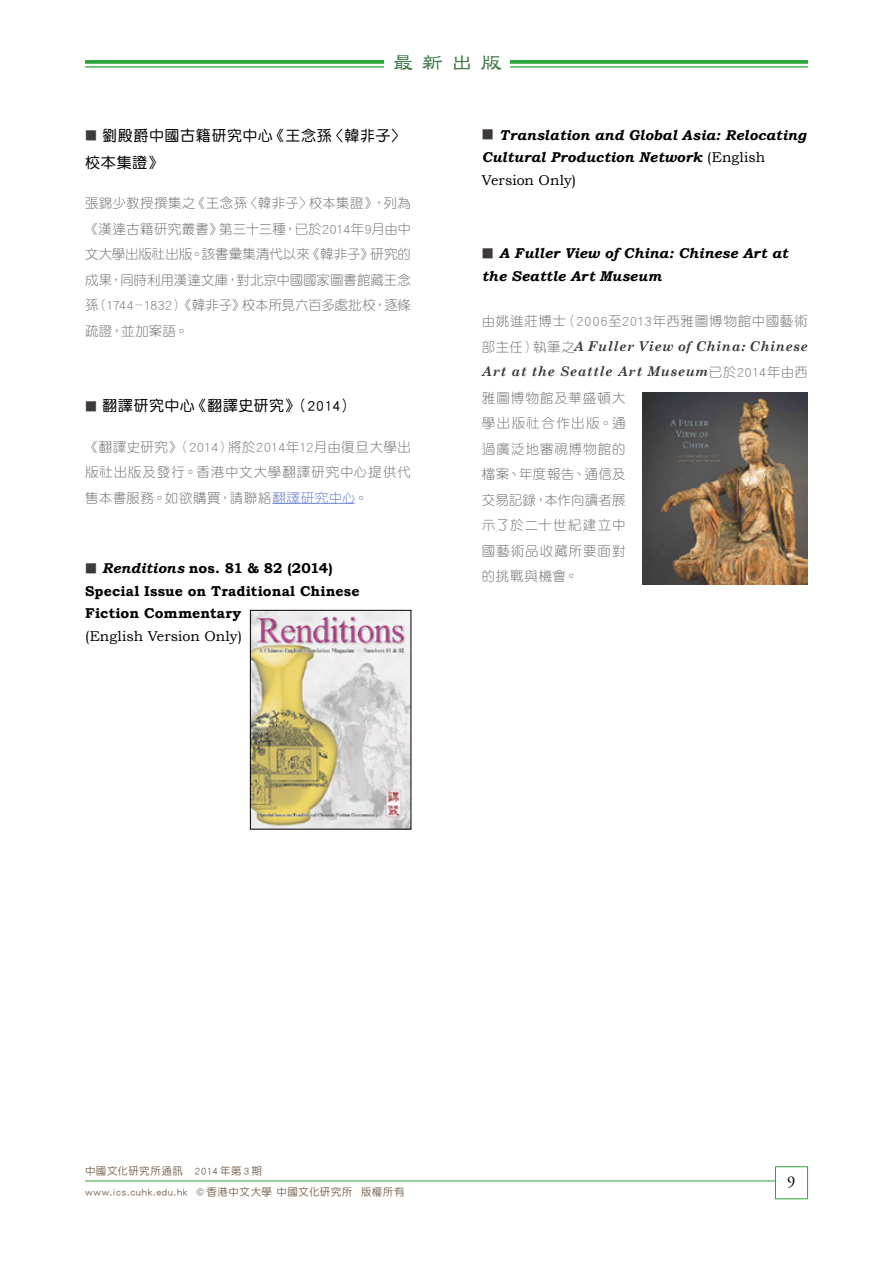
<style>
.page{position:relative;width:893px;height:1263px;background:#fff}
.page>*{position:absolute;margin:0;border:0;box-sizing:border-box;transform-origin:0 0}
.t1{font:21px "DF Li Shu W5 WINP BF";color:#397642}
.t2{font:16.5px "Adobe Garamond Pro";color:#000}
.t3{font:15px/27px "DF Yuan Md HKP BF";letter-spacing:.035em;color:#000}
.t4{font:italic 700 14.25px/22.5px "Bookman Old Style";letter-spacing:.01em;color:#000}
.t5{font:700 14.25px/22.5px "Bookman Old Style";letter-spacing:.01em;color:#000}
.t6{font:14.25px "Bookman Old Style";color:#000}
.t7{font:13.5px/25.5px "DF Yuan Lt HKP BF";letter-spacing:.035em;color:#7d7d7d;text-align:justify}
.t8{font:italic 700 13.5px/25.5px "Century Schoolbook";letter-spacing:.045em;color:#3e3a39}
.t9{font:10.5px "DF Yuan Md HKP BF";letter-spacing:.05em;color:#816d5a}
.s1{font-family:"DF Kai Shu W7 HKP BF";font-size:12px;color:#3e3a39}
.s2{color:#7085d2}
.s3{font-family:"DF Kai Shu W7 HKP BF";font-weight:400;font-size:12px;color:#3e3a39}
.s4{font-style:italic}
.s5{font-family:"DF Kai Shu W7 HKP BF";font-weight:400;font-style:normal;font-size:12px;color:#3e3a39}
.s6{font-weight:400;font-style:normal}
.s7{font-family:"DF Yuan Lt HKP BF";font-weight:400;font-style:normal;color:#7d7d7d}
</style>
<div class="page">
<div style="left:775px;top:1166px;width:33px;height:33px;background:#fff;border:1px solid #2aa738"></div>
<hr style="left:85px;top:1180px;width:690px;height:1px;background:#2aa738">
<svg style="left:85px;top:60px;width:723px;height:4px;background:#36ac44"></svg>
<hr style="left:85px;top:66px;width:723px;height:2px;background:#2aa738">
<div style="left:384px;top:52px;width:126px;height:23px;background:#fff"></div>
<hr style="left:272px;top:503px;width:82px;height:1px;background:#7085d2">
<img style="left:643px;top:393px;width:165px;height:191px">
<img style="left:252px;top:612px;width:157px;height:215px">
<div style="left:250px;top:610px;width:161px;height:219px;border:1px solid #000"></div>
<h1 class="t1" style="left:392px;top:52px;width:111px">最新出版</h1>
<p class="t3" style="left:85px;top:122px;width:321px"><span class="s1">▓</span> 劉殿爵中國古籍研究中心《王念孫〈韓非子〉校本集證》</p>
<p class="t7" style="left:85px;top:190px;width:327px">張錦少教授撰集之《王念孫〈韓非子〉校本集證》，列為《漢達古籍研究叢書》第三十三種，已於2014年9月由中文大學出版社出版。該書彙集清代以來《韓非子》研究的成果，同時利用漢達文庫，對北京中國國家圖書館藏王念孫（1744–1832）《韓非子》校本所見六百多處批校，逐條疏證，並加案語。</p>
<p class="t3" style="left:85px;top:392px;width:270px"><span class="s1">▓</span> 翻譯研究中心《翻譯史研究》（2014）</p>
<p class="t7" style="left:85px;top:434px;width:327px">《翻譯史研究》（2014）將於2014年12月由復旦大學出版社出版及發行。香港中文大學翻譯研究中心提供代售本書服務。如欲購買，請聯絡<span class="s2">翻譯研究中心</span>。</p>
<p class="t5" style="left:85px;top:557px;width:276px"><span class="s3">▓</span> <span class="s4">Renditions</span> nos. 81 &amp; 82 (2014)<br>Special Issue on Traditional Chinese<br>Fiction Commentary</p>
<p class="t6" style="left:85px;top:627px;width:158px">(English Version Only)</p>
<p class="t4" style="left:482px;top:123px;width:326px"><span class="s5">▓</span> Translation and Global Asia: Relocating<br>Cultural Production Network <span class="s6">(English<br>Version Only)</span></p>
<p class="t4" style="left:482px;top:242px;width:307px"><span class="s5">▓</span> A Fuller View of China: Chinese Art at the Seattle Art Museum</p>
<p class="t7" style="left:482px;top:308px;width:327px">由姚進莊博士（2006至2013年西雅圖博物館中國藝術</p>
<p class="t8" style="left:482px;top:332px;width:327px"><span class="s7">部主任）執筆之</span>A Fuller View of China: Chinese<br>Art at the Seattle Art Museum<span class="s7">已於2014年由西</span></p>
<p class="t7" style="left:482px;top:385px;width:145px">雅圖博物館及華盛頓大學出版社合作出版。通過廣泛地審視博物館的檔案、年度報告、通信及交易記錄，本作向讀者展示了於二十世紀建立中國藝術品收藏所要面對的挑戰與機會。</p>
<p class="t9" style="left:85px;top:1166px;width:178px">中國文化研究所通訊　2014 年第 3 期</p>
<p class="t9" style="left:85px;top:1187px;width:321px">www.ics.cuhk.edu.hk © 香港中文大學 中國文化研究所 版權所有</p>
<p class="t2" style="left:787px;top:1172px;width:10px">9</p>
</div>
